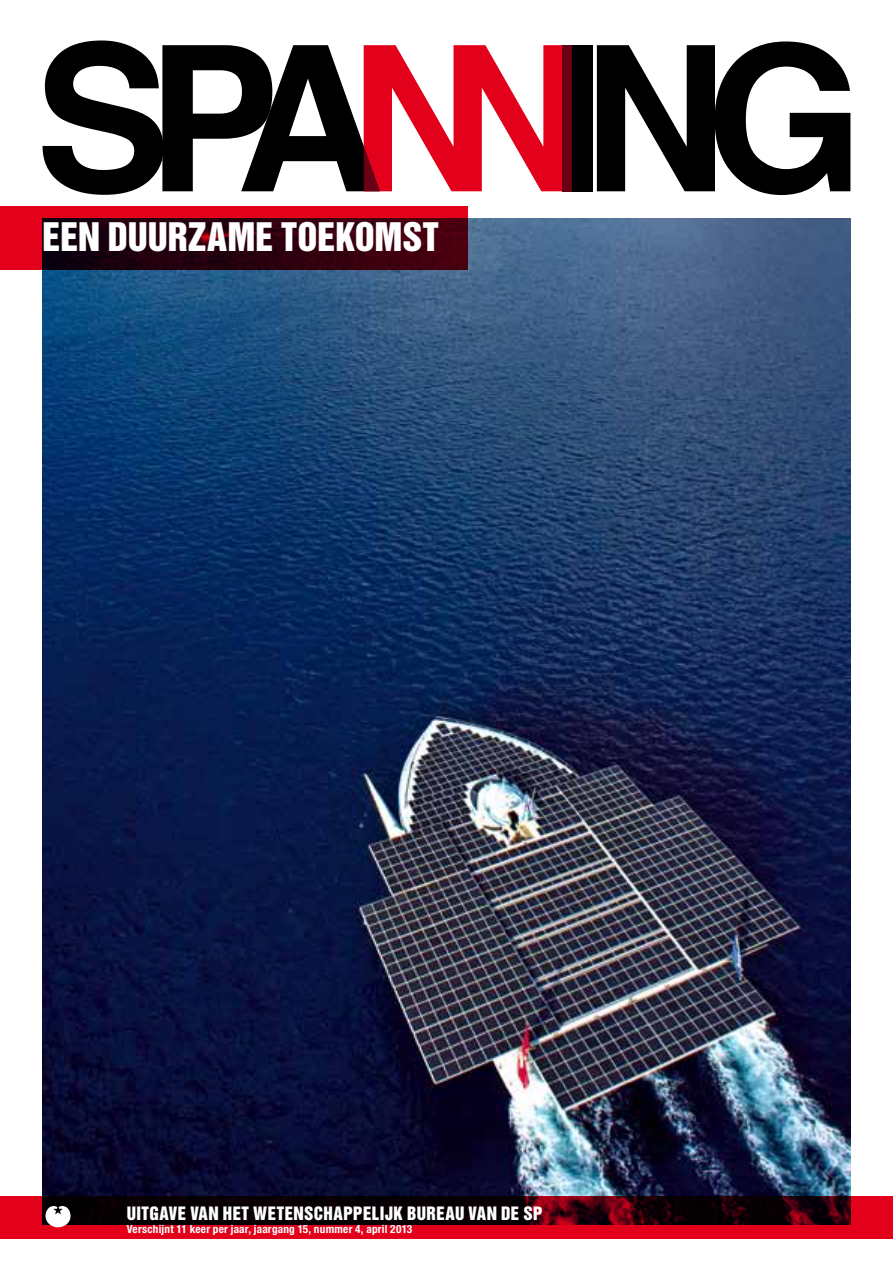
<style>
.page{position:relative;width:893px;height:1263px;background:#fff}
.page>*{position:absolute;margin:0;border:0;box-sizing:border-box;transform-origin:0 0}
.t1{font:36px "Helvetica Inserat LT Std";color:#fff}
.t2{font:16.8px "Helvetica Inserat LT Std";letter-spacing:.02em;color:#fff}
.t3{font:700 condensed 11.25px "Helvetica Neue LT Std";letter-spacing:.02em;color:#fff}
</style>
<div class="page">
<img style="left:43px;top:219px;width:807px;height:977px">
<div style="left:562px;top:45px;width:31px;height:146px;background:#000"></div>
<svg style="left:597px;top:41px;width:253px;height:154px"></svg>
<svg style="left:43px;top:40px;width:529px;height:155px"></svg>
<svg style="left:0;top:1196px;width:893px;height:43px;background:#67000e"></svg>
<svg style="left:0;top:206px;width:468px;height:64px;background:#5c0011"></svg>
<svg style="left:45px;top:1203px;width:26px;height:24px"></svg>
<h1 class="t1" style="left:43px;top:216px;width:398px">EEN DUURZAME TOEKOMST</h1>
<h2 class="t2" style="left:127px;top:1203px;width:407px">UITGAVE VAN HET WETENSCHAPPELIJK BUREAU VAN DE SP</h2>
<p class="t3" style="left:127px;top:1222px;width:287px">Verschijnt 11 keer per jaar, jaargang 15, nummer 4, april 2013</p>
</div>
